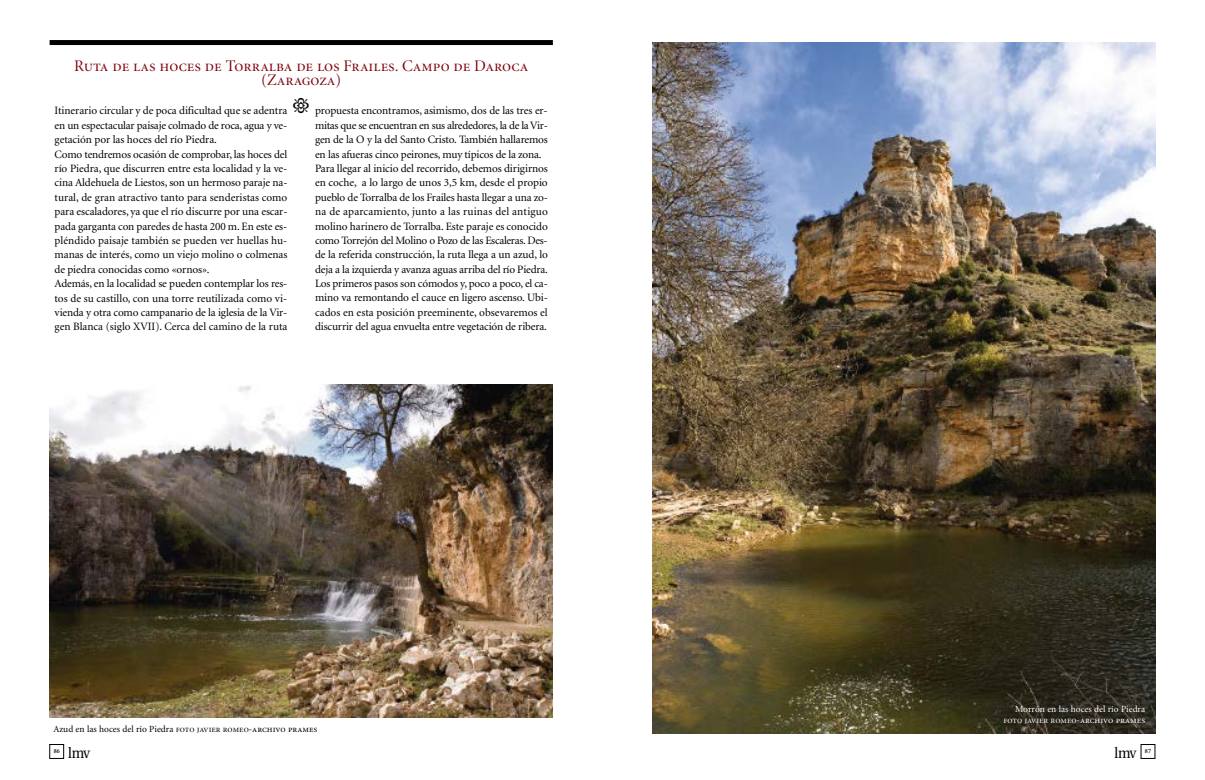
<style>
.page{position:relative;width:1205px;height:780px;background:#fff}
.page>*{position:absolute;margin:0;border:0;box-sizing:border-box;transform-origin:0 0}
.t1{font:16.25px/14.4px "Minion Display Regular SC";color:#7f000a;text-align:center}
.t2{font:15px "Utopia";letter-spacing:-.045em;color:#000;scale:.9 1}
.t3{font:11.25px/14.4px "Minion";letter-spacing:-.01em;color:#000}
.t4{font:9.38px "Minion";color:#000}
.t5{font:9.38px "Minion Display Regular SC";letter-spacing:-.005em;color:#fff}
.t6{font:9.38px "Minion";color:#fff}
.t7{font:600 6.25px "Minion";color:#000}
.s1{font-family:"Minion Display Regular SC"}
.s2{font-family:"Minion Regular SC"}
.s3{font-family:"Minion"}
</style>
<div class="page">
<img style="left:652px;top:43px;width:503px;height:690px">
<img style="left:50px;top:385px;width:503px;height:333px">
<div style="left:50px;top:744px;width:14px;height:14px;border:1px solid #000"></div>
<div style="left:50px;top:40px;width:503px;height:5px;background:#000"></div>
<h1 class="t1" style="left:74px;top:59px;width:456px">Ruta de las hoces de Torralba de los Frailes. Campo de Daroca (Zaragoza)</h1>
<p class="t3" style="left:315px;top:105px;width:234px">propuesta encontramos, asimismo, dos de las tres er&shy;mitas que se encuentran en sus alrededores, la de la Vir&shy;gen de la O y la del Santo Cristo. También hallaremos en las afueras cinco peirones, muy típicos de la zona.<br>Para llegar al inicio del recorrido, debemos dirigirnos en coche, a lo largo de unos 3,5 km, desde el propio pueblo de Torralba de los Frailes hasta llegar a una zo&shy;na de aparcamiento, junto a las ruinas del antiguo molino harinero de Torralba. Este paraje es conocido como Torrejón del Molino o Pozo de las Escaleras. Des&shy;de la referida construcción, la ruta llega a un azud, lo deja a la izquierda y avanza aguas arriba del río Piedra.<br>Los primeros pasos son cómodos y, poco a poco, el ca&shy;mino va remontando el cauce en ligero ascenso. Ubi&shy;cados en esta posición preeminente, obsevaremos el discurrir del agua envuelta entre vegetación de ribera.</p>
<p class="t3" style="left:55px;top:105px;width:234px">Itinerario circular y de poca dificultad que se adentra en un espectacular paisaje colmado de roca, agua y ve&shy;getación por las hoces del río Piedra.<br>Como tendremos ocasión de comprobar, las hoces del río Piedra, que discurren entre esta localidad y la ve&shy;cina Aldehuela de Liestos, son un hermoso paraje na&shy;tural, de gran atractivo tanto para senderistas como para escaladores, ya que el río discurre por una escar&shy;pada garganta con paredes de hasta 200 m. En este es&shy;pléndido paisaje también se pueden ver huellas hu&shy;manas de interés, como un viejo molino o colmenas de piedra conocidas como «ornos».<br>Además, en la localidad se pueden contemplar los res&shy;tos de su castillo, con una torre reutilizada como vi&shy;vienda y otra como campanario de la iglesia de la Vir&shy;gen Blanca (siglo XVII). Cerca del camino de la ruta</p>
<p class="t4" style="left:53px;top:725px;width:266px">Azud en las hoces del río Piedra <span class="s1">foto javier romeo</span>-<span class="s2">archivo prames</span></p>
<p class="t6" style="left:1015px;top:705px;width:132px">Morrón en las hoces del río Piedra</p>
<p class="t5" style="left:1003px;top:716px;width:143px">foto javier romeo<span class="s3">-</span><span class="s2">archivo prames</span></p>
<h2 class="t2" style="left:68px;top:746px;width:26px">lmv</h2>
<h2 class="t2" style="left:1114px;top:746px;width:26px">lmv</h2>
<p class="t7" style="left:54px;top:748px;width:8px">86</p>
<p class="t7" style="left:1145px;top:748px;width:8px">87</p>
</div>
